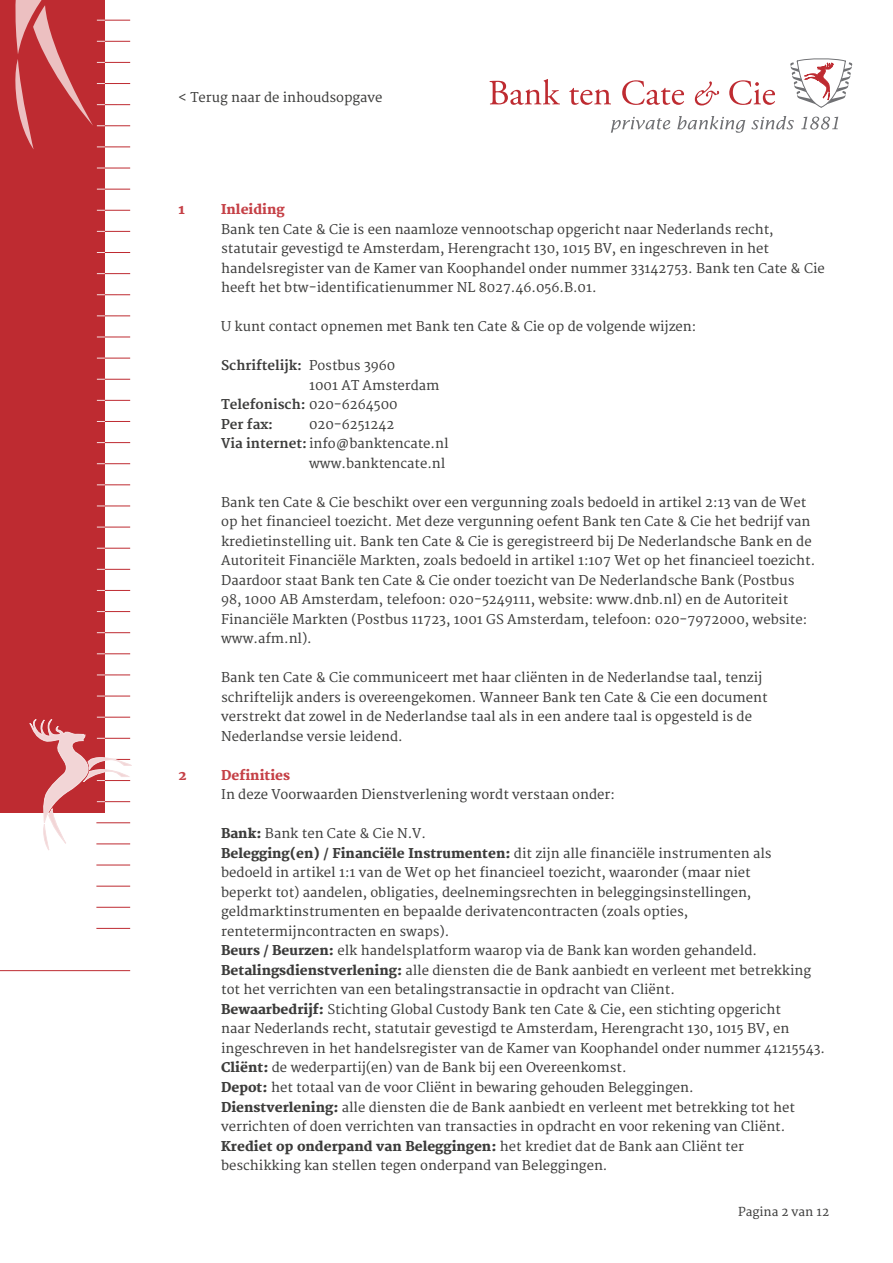
<style>
.page{position:relative;width:893px;height:1263px;background:#fff}
.page>*{position:absolute;margin:0;border:0;box-sizing:border-box;transform-origin:0 0}
.t1{font:13.2px/19.5px "Merriweather";color:#3c3c3b}
.t2{font:700 13.2px "Merriweather";color:#3c3c3b}
.t3{font:800 13.2px "Merriweather";color:#c54046}
.t4{font:12px "Merriweather";color:#3c3c3b}
.s1{font-weight:400}
.s2{font-weight:700}
.s3{font-weight:800}
</style>
<div class="page">
<svg style="left:611px;top:117px;width:59px;height:16px"></svg>
<svg style="left:677px;top:116px;width:68px;height:17px"></svg>
<svg style="left:751px;top:116px;width:43px;height:13px"></svg>
<svg style="left:801px;top:117px;width:37px;height:13px"></svg>
<svg style="left:489px;top:79px;width:71px;height:26px"></svg>
<svg style="left:569px;top:88px;width:42px;height:17px"></svg>
<svg style="left:622px;top:80px;width:62px;height:25px"></svg>
<svg style="left:695px;top:81px;width:24px;height:24px"></svg>
<svg style="left:729px;top:80px;width:46px;height:25px"></svg>
<svg style="left:790px;top:58px;width:62px;height:50px"></svg>
<div style="left:1px;top:0;width:104px;height:812px;background:#be2b31"></div>
<hr style="left:96px;top:865px;width:34px;height:1px;background:#be2b31">
<hr style="left:96px;top:886px;width:34px;height:1px;background:#be2b31">
<hr style="left:96px;top:907px;width:34px;height:1px;background:#be2b31">
<hr style="left:96px;top:928px;width:34px;height:1px;background:#be2b31">
<hr style="left:1px;top:970px;width:129px;height:1px;background:#be2b31">
<svg style="left:97px;top:168px;width:33px;height:1px"></svg>
<svg style="left:97px;top:189px;width:33px;height:1px"></svg>
<svg style="left:97px;top:210px;width:33px;height:1px"></svg>
<svg style="left:97px;top:231px;width:33px;height:1px"></svg>
<svg style="left:97px;top:252px;width:33px;height:1px"></svg>
<svg style="left:97px;top:273px;width:33px;height:1px"></svg>
<svg style="left:97px;top:294px;width:33px;height:1px"></svg>
<svg style="left:97px;top:316px;width:33px;height:1px"></svg>
<svg style="left:97px;top:337px;width:33px;height:1px"></svg>
<svg style="left:97px;top:358px;width:33px;height:1px"></svg>
<svg style="left:97px;top:379px;width:33px;height:1px"></svg>
<svg style="left:97px;top:400px;width:33px;height:1px"></svg>
<svg style="left:97px;top:421px;width:33px;height:1px"></svg>
<svg style="left:97px;top:442px;width:33px;height:1px"></svg>
<svg style="left:97px;top:463px;width:33px;height:1px"></svg>
<svg style="left:97px;top:485px;width:33px;height:1px"></svg>
<svg style="left:97px;top:506px;width:33px;height:1px"></svg>
<svg style="left:97px;top:527px;width:33px;height:1px"></svg>
<svg style="left:97px;top:548px;width:33px;height:1px"></svg>
<svg style="left:97px;top:569px;width:33px;height:1px"></svg>
<svg style="left:97px;top:590px;width:33px;height:1px"></svg>
<svg style="left:97px;top:611px;width:33px;height:1px"></svg>
<svg style="left:97px;top:632px;width:33px;height:1px"></svg>
<svg style="left:97px;top:653px;width:33px;height:1px"></svg>
<svg style="left:97px;top:675px;width:33px;height:1px"></svg>
<svg style="left:97px;top:696px;width:33px;height:1px"></svg>
<svg style="left:30px;top:717px;width:101px;height:133px"></svg>
<svg style="left:15px;top:0;width:115px;height:149px"></svg>
<p class="t1" style="left:179px;top:88px;width:205px">&lt; Terug naar de inhoudsopgave</p>
<p class="t3" style="left:179px;top:202px;width:8px">1</p>
<p class="t3" style="left:221px;top:202px;width:65px">Inleiding</p>
<p class="t1" style="left:221px;top:220px;width:605px">Bank ten Cate &amp; Cie is een naamloze vennootschap opgericht naar Nederlands recht, statutair gevestigd te Amsterdam, Herengracht 130, 1015 BV, en ingeschreven in het handelsregister van de Kamer van Koophandel onder nummer 33142753. Bank ten Cate &amp; Cie heeft het btw-identificatienummer NL 8027.46.056.B.01.</p>
<p class="t1" style="left:221px;top:317px;width:477px">U kunt contact opnemen met Bank ten Cate &amp; Cie op de volgende wijzen:</p>
<p class="t2" style="left:221px;top:358px;width:176px">Schriftelijk: <span class="s1">Postbus 3960</span></p>
<p class="t1" style="left:309px;top:376px;width:132px">1001 AT Amsterdam</p>
<p class="t2" style="left:221px;top:397px;width:178px">Telefonisch: <span class="s1">020-6264500</span></p>
<p class="t2" style="left:221px;top:416px;width:54px">Per fax:</p>
<p class="t1" style="left:309px;top:415px;width:87px">020-6251242</p>
<p class="t1" style="left:221px;top:434px;width:229px"><span class="s2">Via internet:</span> info@banktencate.nl</p>
<p class="t1" style="left:309px;top:454px;width:138px">www.banktencate.nl</p>
<p class="t1" style="left:221px;top:493px;width:596px">Bank ten Cate &amp; Cie beschikt over een vergunning zoals bedoeld in artikel 2:13 van de Wet op het financieel toezicht. Met deze vergunning oefent Bank ten Cate &amp; Cie het bedrijf van kredietinstelling uit. Bank ten Cate &amp; Cie is geregistreerd bij De Nederlandsche Bank en de Autoriteit Financiële Markten, zoals bedoeld in artikel 1:107 Wet op het financieel toezicht.<br>Daardoor staat Bank ten Cate &amp; Cie onder toezicht van De Nederlandsche Bank (Postbus 98, 1000 AB Amsterdam, telefoon: 020-5249111, website: www.dnb.nl) en de Autoriteit Financiële Markten (Postbus 11723, 1001 GS Amsterdam, telefoon: 020-7972000, website: www.afm.nl).</p>
<p class="t1" style="left:221px;top:668px;width:548px">Bank ten Cate &amp; Cie communiceert met haar cliënten in de Nederlandse taal, tenzij schriftelijk anders is overeengekomen. Wanneer Bank ten Cate &amp; Cie een document verstrekt dat zowel in de Nederlandse taal als in een andere taal is opgesteld is de Nederlandse versie leidend.</p>
<p class="t3" style="left:179px;top:767px;width:10px">2</p>
<p class="t3" style="left:221px;top:767px;width:71px">Definities</p>
<p class="t1" style="left:221px;top:785px;width:395px">In deze Voorwaarden Dienstverlening wordt verstaan onder:</p>
<p class="t1" style="left:221px;top:824px;width:605px"><span class="s3">Bank:</span> Bank ten Cate &amp; Cie N.V.<br><span class="s3">Belegging(en)</span> <span class="s2">/</span> <span class="s3">Financiële Instrumenten:</span> dit zijn alle financiële instrumenten als bedoeld in artikel 1:1 van de Wet op het financieel toezicht, waaronder (maar niet<br>beperkt tot) aandelen, obligaties, deelnemingsrechten in beleggingsinstellingen, geldmarktinstrumenten en bepaalde derivatencontracten (zoals opties, rentetermijncontracten en swaps).<br><span class="s3">Beurs</span> <span class="s2">/</span> <span class="s3">Beurzen:</span> elk handelsplatform waarop via de Bank kan worden gehandeld.<br><span class="s3">Betalingsdienstverlening:</span> alle diensten die de Bank aanbiedt en verleent met betrekking tot het verrichten van een betalingstransactie in opdracht van Cliënt.<br><span class="s3">Bewaarbedrijf:</span> Stichting Global Custody Bank ten Cate &amp; Cie, een stichting opgericht<br>naar Nederlands recht, statutair gevestigd te Amsterdam, Herengracht 130, 1015 BV, en ingeschreven in het handelsregister van de Kamer van Koophandel onder nummer 41215543.<br><span class="s3">Cliënt:</span> de wederpartij(en) van de Bank bij een Overeenkomst.<br><span class="s3">Depot:</span> het totaal van de voor Cliënt in bewaring gehouden Beleggingen.<br><span class="s3">Dienstverlening:</span> alle diensten die de Bank aanbiedt en verleent met betrekking tot het verrichten of doen verrichten van transacties in opdracht en voor rekening van Cliënt.<br><span class="s3">Krediet op onderpand van Beleggingen:</span> het krediet dat de Bank aan Cliënt ter beschikking kan stellen tegen onderpand van Beleggingen.</p>
<p class="t4" style="left:738px;top:1205px;width:93px">Pagina 2 van 12</p>
</div>
